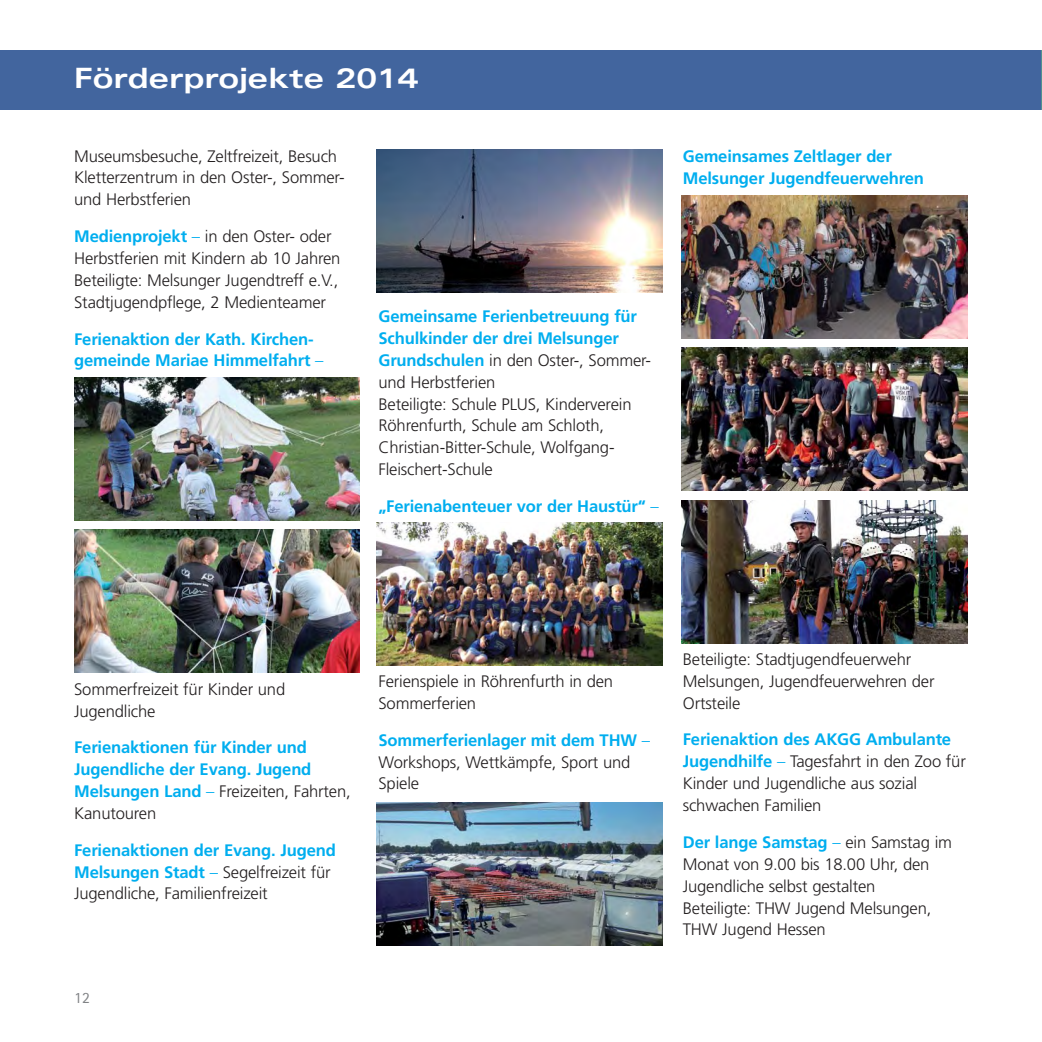
<style>
.page{position:relative;width:1042px;height:1042px;background:#fff}
.page>*{position:absolute;margin:0;border:0;box-sizing:border-box;transform-origin:0 0}
.t1{font:700 expanded 28px "Univers";color:#fff}
.t2{font:300 16.62px/21.9px "Frutiger";letter-spacing:-.01em;color:#231f20}
.t3{font:700 16.62px/21.9px "Frutiger";letter-spacing:-.01em;color:#00aeef}
.t4{font:15.75px "Rotis Sans Serif";color:#808285}
.s1{font-weight:700;color:#00aeef}
.s2{color:#00aeef}
.s3{font-weight:300}
.s4{font-weight:300;color:#231f20}
</style>
<div class="page">
<div style="left:0;top:50px;width:1041px;height:59px;background:#42659e"></div>
<hr style="left:1041px;top:50px;width:1px;height:59px;background:#519190">
<img style="left:74px;top:377px;width:286px;height:143px">
<img style="left:377px;top:149px;width:285px;height:143px">
<img style="left:681px;top:196px;width:286px;height:142px">
<img style="left:377px;top:522px;width:285px;height:143px">
<img style="left:377px;top:802px;width:285px;height:143px">
<img style="left:74px;top:529px;width:286px;height:143px">
<img style="left:681px;top:347px;width:286px;height:143px">
<img style="left:681px;top:500px;width:286px;height:143px">
<h1 class="t1" style="left:74px;top:68px;width:346px">Förderprojekte 2014</h1>
<p class="t2" style="left:74px;top:146px;width:272px">Museumsbesuche, Zeltfreizeit, Besuch<br>Kletterzentrum in den Oster-, Sommer&shy;und Herbstferien</p>
<p class="t2" style="left:74px;top:227px;width:268px"><span class="s1">Medienprojekt</span> <span class="s2">–</span> in den Oster- oder Herbstferien mit Kindern ab 10 Jahren Beteiligte: Melsunger Jugendtreff e.V., Stadtjugendpflege, 2 Medienteamer</p>
<p class="t3" style="left:74px;top:329px;width:251px">Ferienaktion der Kath. Kirchen&shy;gemeinde Mariae Himmelfahrt <span class="s3">–</span></p>
<p class="t2" style="left:378px;top:307px;width:274px"><span class="s1">Gemeinsame Ferienbetreuung für<br>Schulkinder der drei Melsunger<br>Grundschulen</span> in den Oster-, Sommer&shy;und Herbstferien<br>Beteiligte: Schule PLUS, Kinderverein<br>Röhrenfurth, Schule am Schloth,<br>Christian-Bitter-Schule, Wolfgang-<br>Fleischert-Schule</p>
<p class="t3" style="left:378px;top:496px;width:282px">„Ferienabenteuer vor der Haustür“ <span class="s3">–</span></p>
<p class="t3" style="left:683px;top:146px;width:242px">Gemeinsames Zeltlager der<br>Melsunger Jugendfeuerwehren</p>
<p class="t2" style="left:74px;top:679px;width:213px">Sommerfreizeit für Kinder und<br>Jugendliche</p>
<p class="t3" style="left:74px;top:738px;width:278px">Ferienaktionen für Kinder und<br>Jugendliche der Evang. Jugend<br>Melsungen Land <span class="s3">–</span> <span class="s4">Freizeiten, Fahrten,<br>Kanutouren</span></p>
<p class="t2" style="left:74px;top:840px;width:263px"><span class="s1">Ferienaktionen der Evang. Jugend<br>Melsungen Stadt</span> <span class="s2">–</span> Segelfreizeit für<br>Jugendliche, Familienfreizeit</p>
<p class="t2" style="left:378px;top:671px;width:236px">Ferienspiele in Röhrenfurth in den<br>Sommerferien</p>
<p class="t2" style="left:378px;top:730px;width:273px"><span class="s1">Sommerferienlager mit dem THW</span> <span class="s2">–<br></span>Workshops, Wettkämpfe, Sport und<br>Spiele</p>
<p class="t4" style="left:74px;top:992px;width:17px">12</p>
<p class="t2" style="left:683px;top:649px;width:253px">Beteiligte: Stadtjugendfeuerwehr<br>Melsungen, Jugendfeuerwehren der<br>Ortsteile</p>
<p class="t2" style="left:683px;top:730px;width:284px"><span class="s1">Ferienaktion des AKGG Ambulante<br>Jugendhilfe</span> <span class="s2">–</span> Tagesfahrt in den Zoo für<br>Kinder und Jugendliche aus sozial schwachen Familien</p>
<p class="t2" style="left:683px;top:832px;width:271px"><span class="s1">Der lange Samstag</span> <span class="s2">–</span> ein Samstag im<br>Monat von 9.00 bis 18.00 Uhr, den<br>Jugendliche selbst gestalten<br>Beteiligte: THW Jugend Melsungen,<br>THW Jugend Hessen</p>
</div>
